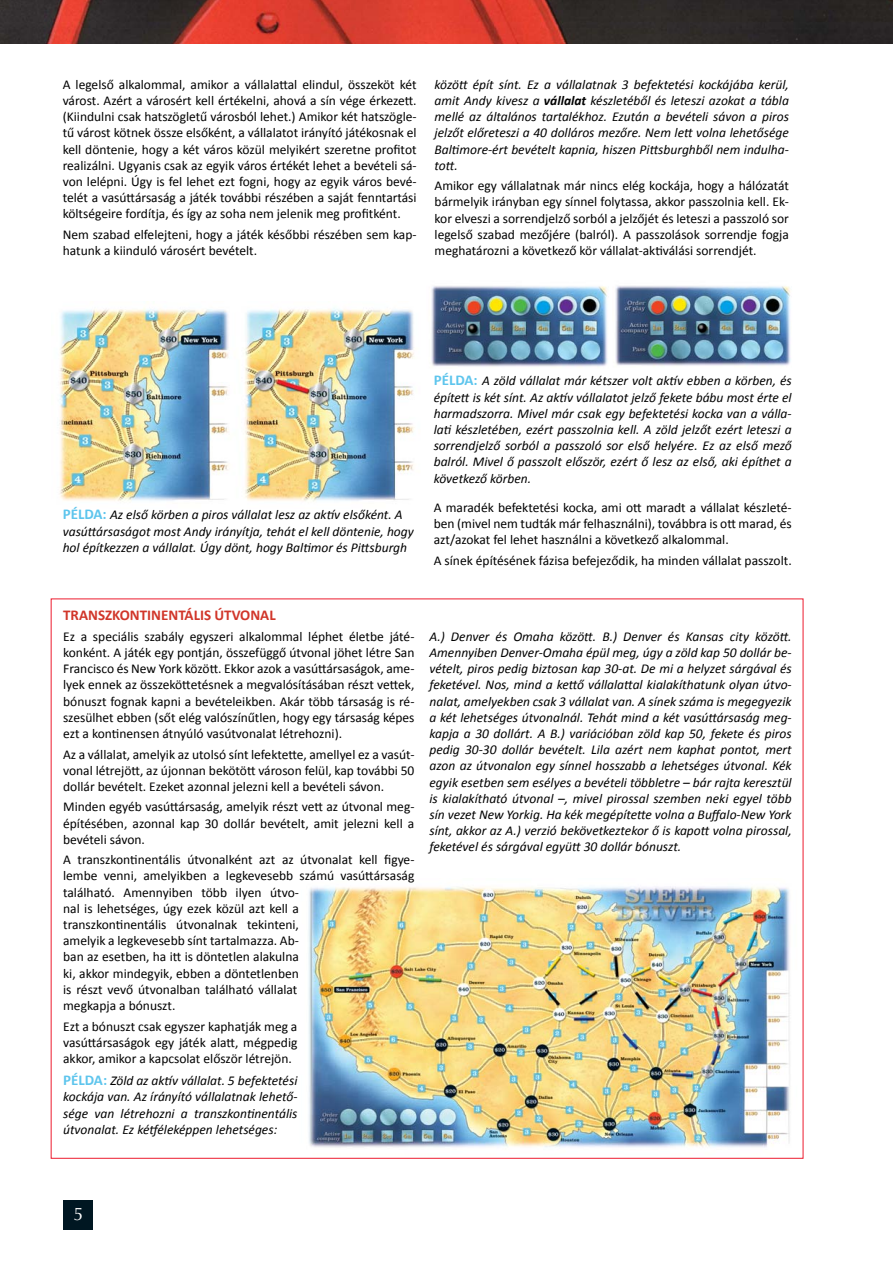
<style>
.page{position:relative;width:893px;height:1263px;background:#fff}
.page>*{position:absolute;margin:0;border:0;box-sizing:border-box;transform-origin:0 0}
.t1{font:18px "Optima LT";color:#fff}
.t2{font:700 15px "Calibri";color:#d1362a}
.t3{font:13.5px/16.2px "Calibri";color:#000;text-align:justify}
.t4{font:italic 13.5px/16.2px "Calibri";color:#000;text-align:justify}
.s1{font-weight:700}
.s2{font-weight:700;font-style:normal;font-size:15px;color:#5ec5ed}
</style>
<div class="page">
<img style="left:59px;top:308px;width:355px;height:194px">
<img style="left:431px;top:286px;width:177px;height:81px">
<img style="left:615px;top:286px;width:176px;height:80px">
<img style="left:308px;top:886px;width:482px;height:262px">
<div style="left:64px;top:1200px;width:29px;height:29px;background:#001722"></div>
<img style="left:0;top:0;width:893px;height:43px">
<p class="t3" style="left:63px;top:76px;width:355px">A legelső alkalommal, amikor a vállalattal elindul, összeköt két várost. Azért a városért kell értékelni, ahová a sín vége érkezett. (Kiindulni csak hatszögletű városból lehet.) Amikor két hatszögle&shy;tű várost kötnek össze elsőként, a vállalatot irányító játékosnak el kell döntenie, hogy a két város közül melyikért szeretne profitot realizálni. Ugyanis csak az egyik város értékét lehet a bevételi sá&shy;von lelépni. Úgy is fel lehet ezt fogni, hogy az egyik város bevé&shy;telét a vasúttársaság a játék további részében a saját fenntartási költségeire fordítja, és így az soha nem jelenik meg profitként.</p>
<p class="t3" style="left:63px;top:226px;width:355px">Nem szabad elfelejteni, hogy a játék későbbi részében sem kap&shy;hatunk a kiinduló városért bevételt.</p>
<p class="t4" style="left:435px;top:76px;width:356px">között épít sínt. Ez a vállalatnak 3 befektetési kockájába kerül, amit Andy kivesz a <span class="s1">vállalat</span> készletéből és leteszi azokat a tábla mellé az általános tartalékhoz. Ezután a bevételi sávon a piros jelzőt előreteszi a 40 dolláros mezőre. Nem lett volna lehetősége Baltimore-ért bevételt kapnia, hiszen Pittsburghből nem indulha&shy;tott.</p>
<p class="t3" style="left:435px;top:177px;width:356px">Amikor egy vállalatnak már nincs elég kockája, hogy a hálózatát bármelyik irányban egy sínnel folytassa, akkor passzolnia kell. Ek&shy;kor elveszi a sorrendjelző sorból a jelzőjét és leteszi a passzoló sor legelső szabad mezőjére (balról). A passzolások sorrendje fogja meghatározni a következő kör vállalat-aktiválási sorrendjét.</p>
<p class="t4" style="left:63px;top:506px;width:353px;text-align:left"><span class="s2">PÉLDA:</span> Az első körben a piros vállalat lesz az aktív elsőként. A vasúttársaságot most Andy irányítja, tehát el kell döntenie, hogy hol építkezzen a vállalat. Úgy dönt, hogy Baltimor és Pittsburgh</p>
<p class="t4" style="left:434px;top:372px;width:360px"><span class="s2">PÉLDA:</span> A zöld vállalat már kétszer volt aktív ebben a körben, és épített is két sínt. Az aktív vállalatot jelző fekete bábu most érte el harmadszorra. Mivel már csak egy befektetési kocka van a válla&shy;lati készletében, ezért passzolnia kell. A zöld jelzőt ezért leteszi a sorrendjelző sorból a passzoló sor első helyére. Ez az első mező balról. Mivel ő passzolt először, ezért ő lesz az első, aki építhet a következő körben.</p>
<p class="t3" style="left:434px;top:498px;width:360px">A maradék befektetési kocka, ami ott maradt a vállalat készleté&shy;ben (mivel nem tudták már felhasználni), továbbra is ott marad, és azt/azokat fel lehet használni a következő alkalommal.</p>
<p class="t3" style="left:434px;top:551px;width:359px">A sínek építésének fázisa befejeződik, ha minden vállalat passzolt.</p>
<p class="t2" style="left:63px;top:606px;width:214px">TRANSZKONTINENTÁLIS ÚTVONAL</p>
<p class="t3" style="left:63px;top:628px;width:353px">Ez a speciális szabály egyszeri alkalommal léphet életbe játé&shy;konként. A játék egy pontján, összefüggő útvonal jöhet létre San Francisco és New York között. Ekkor azok a vasúttársaságok, ame&shy;lyek ennek az összeköttetésnek a megvalósításában részt vettek, bónuszt fognak kapni a bevételeikben. Akár több társaság is ré&shy;szesülhet ebben (sőt elég valószínűtlen, hogy egy társaság képes ezt a kontinensen átnyúló vasútvonalat létrehozni).</p>
<p class="t3" style="left:63px;top:745px;width:353px">Az a vállalat, amelyik az utolsó sínt lefektette, amellyel ez a vasút&shy;vonal létrejött, az újonnan bekötött városon felül, kap további 50 dollár bevételt. Ezeket azonnal jelezni kell a bevételi sávon.</p>
<p class="t3" style="left:63px;top:798px;width:353px">Minden egyéb vasúttársaság, amelyik részt vett az útvonal meg&shy;építésében, azonnal kap 30 dollár bevételt, amit jelezni kell a bevételi sávon.</p>
<p class="t3" style="left:63px;top:851px;width:353px;text-align:left">A transzkontinentális útvonalként azt az útvonalat kell figye&shy;lembe venni, amelyikben a legkevesebb számú vasúttársaság található. Amennyiben több ilyen útvo-<br>nal is lehetséges, úgy ezek közül azt kell a<br>transzkontinentális útvonalnak tekinteni,<br>amelyik a legkevesebb sínt tartalmazza. Ab-<br>ban az esetben, ha itt is döntetlen alakulna<br>ki, akkor mindegyik, ebben a döntetlenben<br>is részt vevő útvonalban található vállalat<br>megkapja a bónuszt.</p>
<p class="t3" style="left:63px;top:1017px;width:236px">Ezt a bónuszt csak egyszer kaphatják meg a vasúttársaságok egy játék alatt, mégpedig akkor, amikor a kapcsolat először létrejön.</p>
<p class="t4" style="left:63px;top:1072px;width:236px"><span class="s2">PÉLDA:</span> Zöld az aktív vállalat. 5 befektetési kockája van. Az írányító vállalatnak lehető&shy;sége van létrehozni a transzkontinentális útvonalat. Ez kétféleképpen lehetséges:</p>
<p class="t4" style="left:429px;top:628px;width:364px">A.) Denver és Omaha között. B.) Denver és Kansas city között.<br>Amennyiben Denver-Omaha épül meg, úgy a zöld kap 50 dollár be&shy;vételt, piros pedig biztosan kap 30-at. De mi a helyzet sárgával és feketével. Nos, mind a kettő vállalattal kialakíthatunk olyan útvo&shy;nalat, amelyekben csak 3 vállalat van. A sínek száma is megegyezik a két lehetséges útvonalnál. Tehát mind a két vasúttársaság meg&shy;kapja a 30 dollárt. A B.) variációban zöld kap 50, fekete és piros pedig 30-30 dollár bevételt. Lila azért nem kaphat pontot, mert azon az útvonalon egy sínnel hosszabb a lehetséges útvonal. Kék egyik esetben sem esélyes a bevételi többletre – bár rajta keresztül is kialakítható útvonal –, mivel pirossal szemben neki egyel több sín vezet New Yorkig. Ha kék megépítette volna a Buffalo-New York sínt, akkor az A.) verzió bekövetkeztekor ő is kapott volna pirossal, feketével és sárgával együtt 30 dollár bónuszt.</p>
<h1 class="t1" style="left:73px;top:1203px;width:12px">5</h1>
</div>
